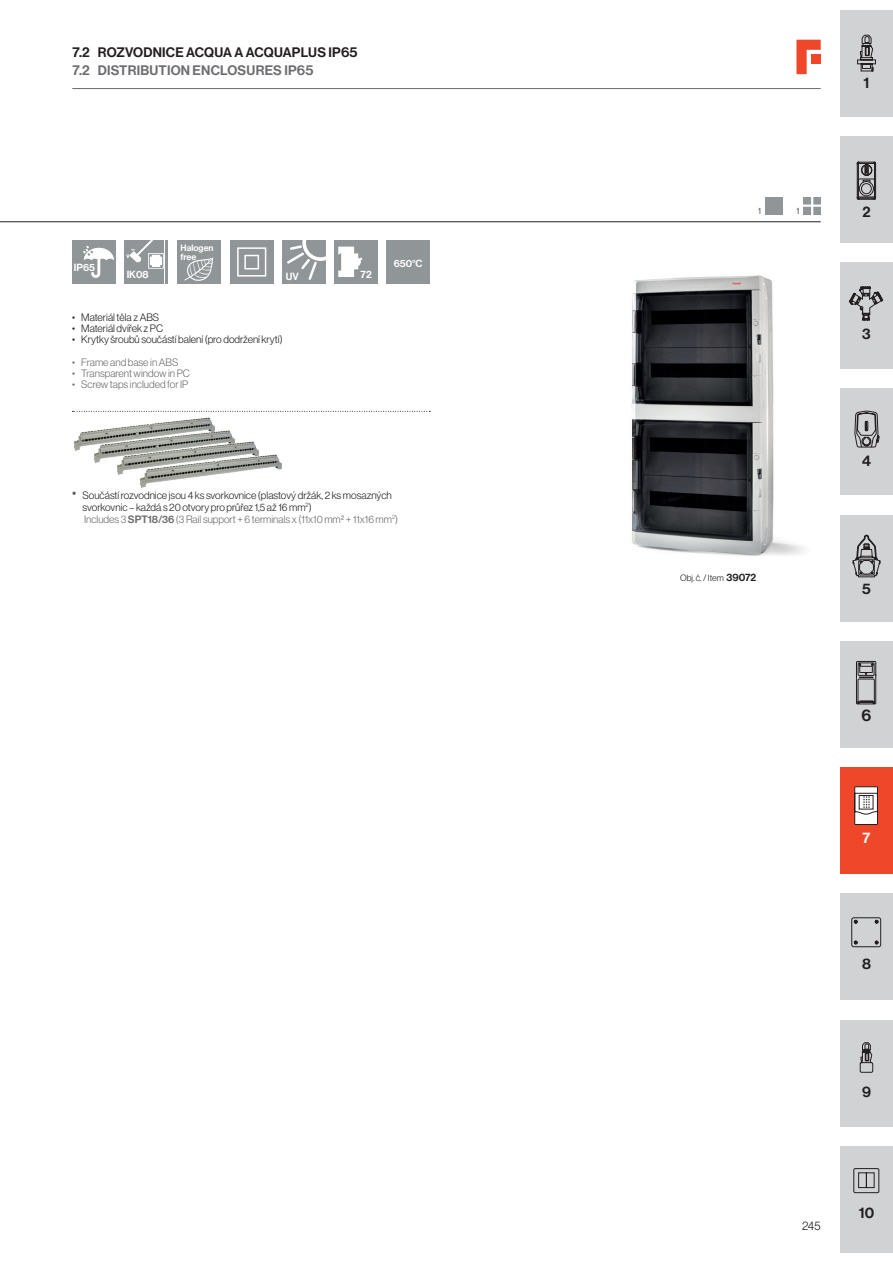
<style>
.page{position:relative;width:893px;height:1263px;background:#fff}
.page>*{position:absolute;margin:0;border:0;box-sizing:border-box;transform-origin:0 0}
.t1{font:500 16.5px "Haas Grot Disp 65";color:#231f20}
.t2{font:500 15px "Haas Grot Disp 65";color:#231f20}
.t3{font:500 15px "Haas Grot Disp 65";color:#fff}
.Capítulo_cintillo_ESP{font:500 13.5px "Haas Grot Disp 65";letter-spacing:.015em;color:#231f20}
.Capítulo_cintillo_ESP-2{font:500 13.5px "Haas Grot Disp 65";letter-spacing:.015em;color:#6c6d70}
.t4{font:300 12.15px "Haas Grot Disp 45";color:#231f20}
.t5{font:300 10.5px "Haas Grot Disp 45";color:#231f20}
.t6{font:300 10.5px "Haas Grot Disp 45";color:#6c6d70}
.t7{font:500 10.5px "Haas Grot Disp 65";color:#fff}
.t8{font:500 10.2px "Haas Grot Disp 65";color:#fff}
.t9{font:300 9px "Haas Grot Disp 45";color:#231f20}
.t10{font:500 9px/9px "Haas Grot Disp 65";color:#fff}
.s1{font-family:"Haas Grot Disp 65";font-weight:500}
.s2{font-family:"Haas Grot Disp 65";font-weight:500;font-size:10.5px}
</style>
<div class="page">
<div style="left:765px;top:197px;width:17px;height:17px;background:#909597"></div>
<svg style="left:804px;top:197px;width:17px;height:17px"></svg>
<div style="left:72px;top:240px;width:44px;height:43px;background:#909597"></div>
<svg style="left:83px;top:246px;width:31px;height:32px"></svg>
<div style="left:387px;top:240px;width:43px;height:43px;background:#909597"></div>
<div style="left:124px;top:240px;width:44px;height:43px;background:#909597"></div>
<svg style="left:148px;top:253px;width:16px;height:16px"></svg>
<div style="left:149px;top:254px;width:14px;height:14px;background:#fff"></div>
<div style="left:149px;top:254px;width:14px;height:14px;border:1px solid #909597"></div>
<svg style="left:126px;top:240px;width:27px;height:27px"></svg>
<svg style="left:160px;top:240px;width:5px;height:43px"></svg>
<div style="left:177px;top:240px;width:43px;height:43px;background:#909597"></div>
<svg style="left:184px;top:257px;width:30px;height:24px"></svg>
<div style="left:282px;top:240px;width:43px;height:43px;background:#909597"></div>
<svg style="left:287px;top:240px;width:38px;height:40px"></svg>
<div style="left:230px;top:240px;width:43px;height:43px;background:#909597"></div>
<div style="left:237px;top:247px;width:29px;height:30px;border:2px solid #fff"></div>
<div style="left:244px;top:255px;width:15px;height:14px;border:2px solid #fff"></div>
<div style="left:335px;top:240px;width:43px;height:43px;background:#909597"></div>
<svg style="left:338px;top:247px;width:24px;height:30px"></svg>
<hr style="left:0;top:221px;width:821px;height:1px;background:#231f20">
<svg style="left:72px;top:411px;width:358px;height:1px"></svg>
<img style="left:631px;top:275px;width:174px;height:281px">
<img style="left:74px;top:417px;width:139px;height:34px">
<img style="left:90px;top:424px;width:142px;height:39px">
<img style="left:114px;top:436px;width:143px;height:39px">
<img style="left:137px;top:449px;width:145px;height:39px">
<div style="left:841px;top:263px;width:52px;height:106px;background:#d1d2d4"></div>
<div style="left:841px;top:641px;width:52px;height:107px;background:#d1d2d4"></div>
<div style="left:841px;top:767px;width:52px;height:107px;background:#ef472a"></div>
<div style="left:841px;top:894px;width:52px;height:106px;background:#d1d2d4"></div>
<div style="left:841px;top:1020px;width:52px;height:106px;background:#d1d2d4"></div>
<div style="left:841px;top:1146px;width:52px;height:106px;background:#d1d2d4"></div>
<div style="left:841px;top:10px;width:52px;height:106px;background:#d1d2d4"></div>
<svg style="left:853px;top:1168px;width:26px;height:25px"></svg>
<svg style="left:860px;top:1042px;width:13px;height:31px"></svg>
<svg style="left:851px;top:917px;width:30px;height:30px"></svg>
<svg style="left:854px;top:786px;width:24px;height:39px"></svg>
<svg style="left:857px;top:35px;width:19px;height:36px"></svg>
<svg style="left:849px;top:286px;width:34px;height:35px"></svg>
<div style="left:841px;top:136px;width:52px;height:107px;background:#d1d2d4"></div>
<svg style="left:857px;top:162px;width:19px;height:37px"></svg>
<div style="left:841px;top:389px;width:52px;height:106px;background:#d1d2d4"></div>
<svg style="left:854px;top:410px;width:25px;height:38px"></svg>
<svg style="left:856px;top:661px;width:20px;height:43px"></svg>
<div style="left:841px;top:515px;width:52px;height:106px;background:#d1d2d4"></div>
<svg style="left:852px;top:535px;width:29px;height:42px"></svg>
<hr style="left:72px;top:88px;width:749px;height:1px;background:#6c6d70">
<svg style="left:796px;top:40px;width:25px;height:34px"></svg>
<div style="left:811px;top:54px;width:10px;height:10px;background:#ef472a"></div>
<p class="Capítulo_cintillo_ESP" style="left:72px;top:45px;width:287px">7.2 ROZVODNICE ACQUA A ACQUAPLUS IP65</p>
<p class="Capítulo_cintillo_ESP-2" style="left:72px;top:62px;width:243px">7.2 DISTRIBUTION ENCLOSURES IP65</p>
<p class="t8" style="left:74px;top:261px;width:23px">IP65</p>
<p class="t8" style="left:127px;top:269px;width:23px">IK08</p>
<p class="t10" style="left:181px;top:243px;width:34px">Halogen free</p>
<p class="t8" style="left:286px;top:270px;width:15px">UV</p>
<p class="t5" style="left:72px;top:311px;width:88px">• Materiál těla z ABS</p>
<p class="t5" style="left:72px;top:322px;width:92px">• Materiál dvířek z PC</p>
<p class="t5" style="left:72px;top:334px;width:212px">• Krytky šroubů součástí balení (pro dodržení krytí)</p>
<p class="t6" style="left:72px;top:356px;width:108px">• Frame and base in ABS</p>
<p class="t6" style="left:72px;top:367px;width:119px">• Transparent window in PC</p>
<p class="t6" style="left:72px;top:379px;width:118px">• Screw taps included for IP</p>
<p class="t7" style="left:360px;top:268px;width:13px">72</p>
<p class="t8" style="left:394px;top:257px;width:30px">650°C</p>
<p class="t5" style="left:72px;top:490px;width:321px"><span class="s1">*</span> Součástí rozvodnice jsou 4 ks svorkovnice (plastový držák, 2 ks mosazných</p>
<p class="t5" style="left:83px;top:501px;width:231px">svorkovnic – každá s 20 otvory pro průřez 1,5 až 16 mm<sup>2</sup>)</p>
<p class="t6" style="left:84px;top:513px;width:316px">Includes 3 <span class="s1">SPT18/36</span> (3 Rail support + 6 terminals x (11x10 mm2 + 11x16 mm<sup>2</sup>)</p>
<p class="t2" style="left:864px;top:74px;width:7px">1</p>
<p class="t9" style="left:758px;top:206px;width:4px">1</p>
<p class="t9" style="left:796px;top:206px;width:4px">1</p>
<p class="t9" style="left:680px;top:573px;width:78px">Obj. č. / Item <span class="s2">39072</span></p>
<p class="t2" style="left:862px;top:203px;width:10px">2</p>
<p class="t2" style="left:862px;top:325px;width:10px">3</p>
<p class="t2" style="left:862px;top:452px;width:10px">4</p>
<p class="t2" style="left:862px;top:580px;width:10px">5</p>
<p class="t1" style="left:862px;top:705px;width:11px">6</p>
<p class="t3" style="left:862px;top:829px;width:9px">7</p>
<p class="t2" style="left:862px;top:955px;width:10px">8</p>
<p class="t2" style="left:862px;top:1083px;width:10px">9</p>
<p class="t4" style="left:802px;top:1219px;width:20px">245</p>
<p class="t2" style="left:859px;top:1204px;width:17px">10</p>
</div>
